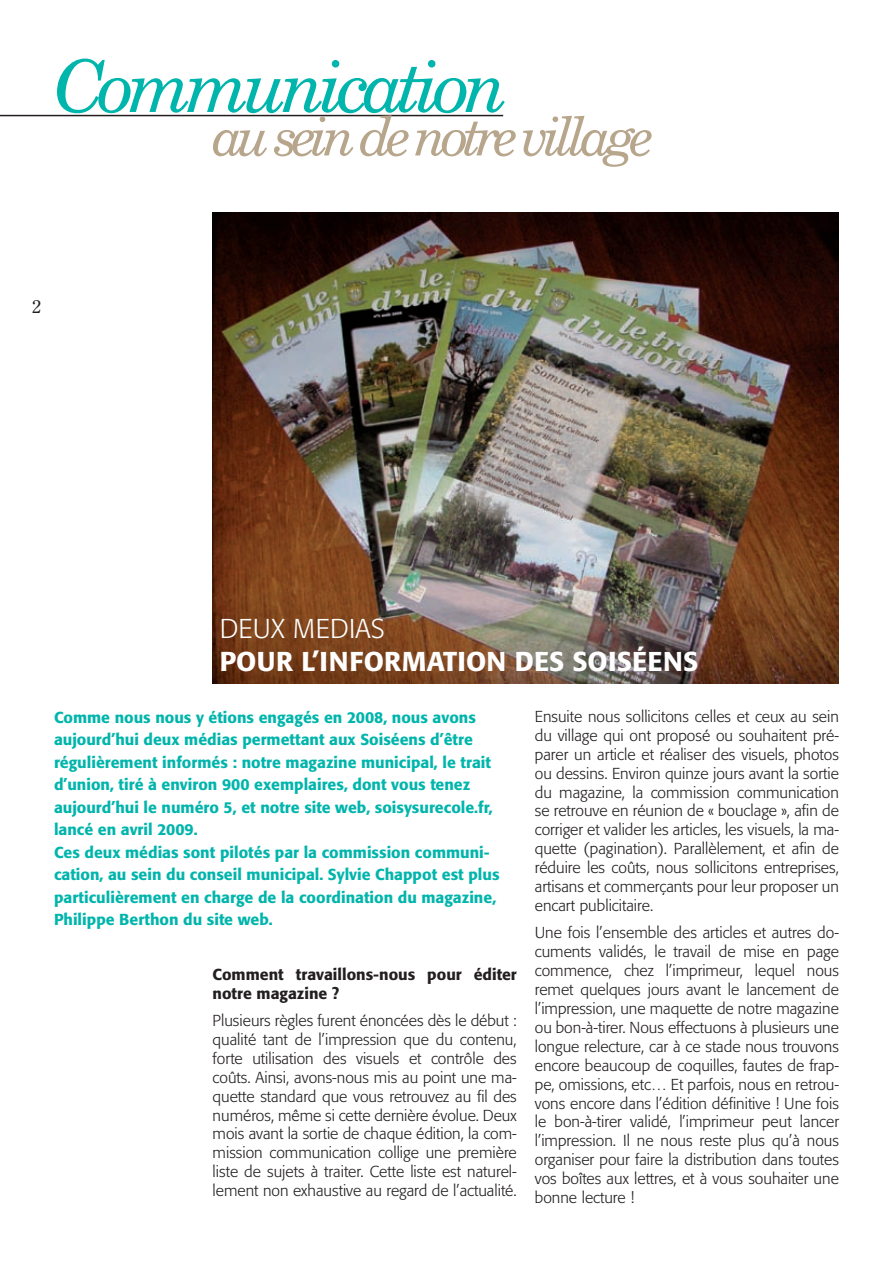
<style>
.page{position:relative;width:893px;height:1263px;background:#fff}
.page>*{position:absolute;margin:0;border:0;box-sizing:border-box;transform-origin:0 0}
.t1{font:italic 72px "Century Schoolbook BT";letter-spacing:-.08em;color:#00b5ac}
.t2{font:italic 54px "Century Schoolbook BT";letter-spacing:-.1em;color:#b7a68c}
.t3{font:500 27px "Formata";letter-spacing:.01em;color:#fff}
.t4{font:300 27px "Formata";letter-spacing:.01em;color:#fff}
.t5{font:18px "Century Old Style Std";color:#231f20}
.t6{font:300 15.75px/18.9px "Formata";color:#231f20;text-align:justify}
.t7{font:500 15.75px/22.5px "Formata";color:#00b5ac}
.t8{font:500 15.75px/18.9px "Formata";color:#231f20}
</style>
<div class="page">
<hr style="left:0;top:115px;width:503px;height:1px;background:#231f20">
<img style="left:213px;top:213px;width:626px;height:471px">
<h1 class="t1" style="left:54px;top:42px;width:456px">Communication</h1>
<h2 class="t2" style="left:213px;top:103px;width:442px">au sein de notre village</h2>
<p class="t5" style="left:32px;top:295px;width:10px">2</p>
<h3 class="t4" style="left:220px;top:613px;width:167px">DEUX MEDIAS</h3>
<h3 class="t3" style="left:220px;top:644px;width:480px">POUR L’INFORMATION DES SOISÉENS</h3>
<p class="t7" style="left:54px;top:706px;width:447px">Comme nous nous y étions engagés en 2008, nous avons aujourd’hui deux médias permettant aux Soiséens d’être régulièrement informés : notre magazine municipal, le trait d’union, tiré à environ 900 exemplaires, dont vous tenez aujourd’hui le numéro 5, et notre site web, soisysurecole.fr, lancé en avril 2009.<br>Ces deux médias sont pilotés par la commission communi&shy;cation, au sein du conseil municipal. Sylvie Chappot est plus particulièrement en charge de la coordination du magazine, Philippe Berthon du site web.</p>
<p class="t8" style="left:213px;top:965px;width:306px">Comment travaillons-nous pour éditer notre magazine ?</p>
<p class="t6" style="left:213px;top:1011px;width:306px">Plusieurs règles furent énoncées dès le début : qualité tant de l’impression que du contenu, forte utilisation des visuels et contrôle des coûts. Ainsi, avons-nous mis au point une ma&shy;quette standard que vous retrouvez au fil des numéros, même si cette dernière évolue. Deux mois avant la sortie de chaque édition, la com&shy;mission communication collige une première liste de sujets à traiter. Cette liste est naturel&shy;lement non exhaustive au regard de l’actualité.</p>
<p class="t6" style="left:535px;top:707px;width:306px">Ensuite nous sollicitons celles et ceux au sein du village qui ont proposé ou souhaitent pré&shy;parer un article et réaliser des visuels, photos ou dessins. Environ quinze jours avant la sortie du magazine, la commission communication se retrouve en réunion de « bouclage », afin de corriger et valider les articles, les visuels, la ma&shy;quette (pagination). Parallèlement, et afin de réduire les coûts, nous sollicitons entreprises, artisans et commerçants pour leur proposer un encart publicitaire.</p>
<p class="t6" style="left:535px;top:923px;width:306px">Une fois l’ensemble des articles et autres do&shy;cuments validés, le travail de mise en page commence, chez l’imprimeur, lequel nous remet quelques jours avant le lancement de l’impression, une maquette de notre magazine ou bon-à-tirer. Nous effectuons à plusieurs une longue relecture, car à ce stade nous trouvons encore beaucoup de coquilles, fautes de frap&shy;pe, omissions, etc… Et parfois, nous en retrou&shy;vons encore dans l’édition définitive ! Une fois le bon-à-tirer validé, l’imprimeur peut lancer l’impression. Il ne nous reste plus qu’à nous organiser pour faire la distribution dans toutes vos boîtes aux lettres, et à vous souhaiter une bonne lecture !</p>
</div>
